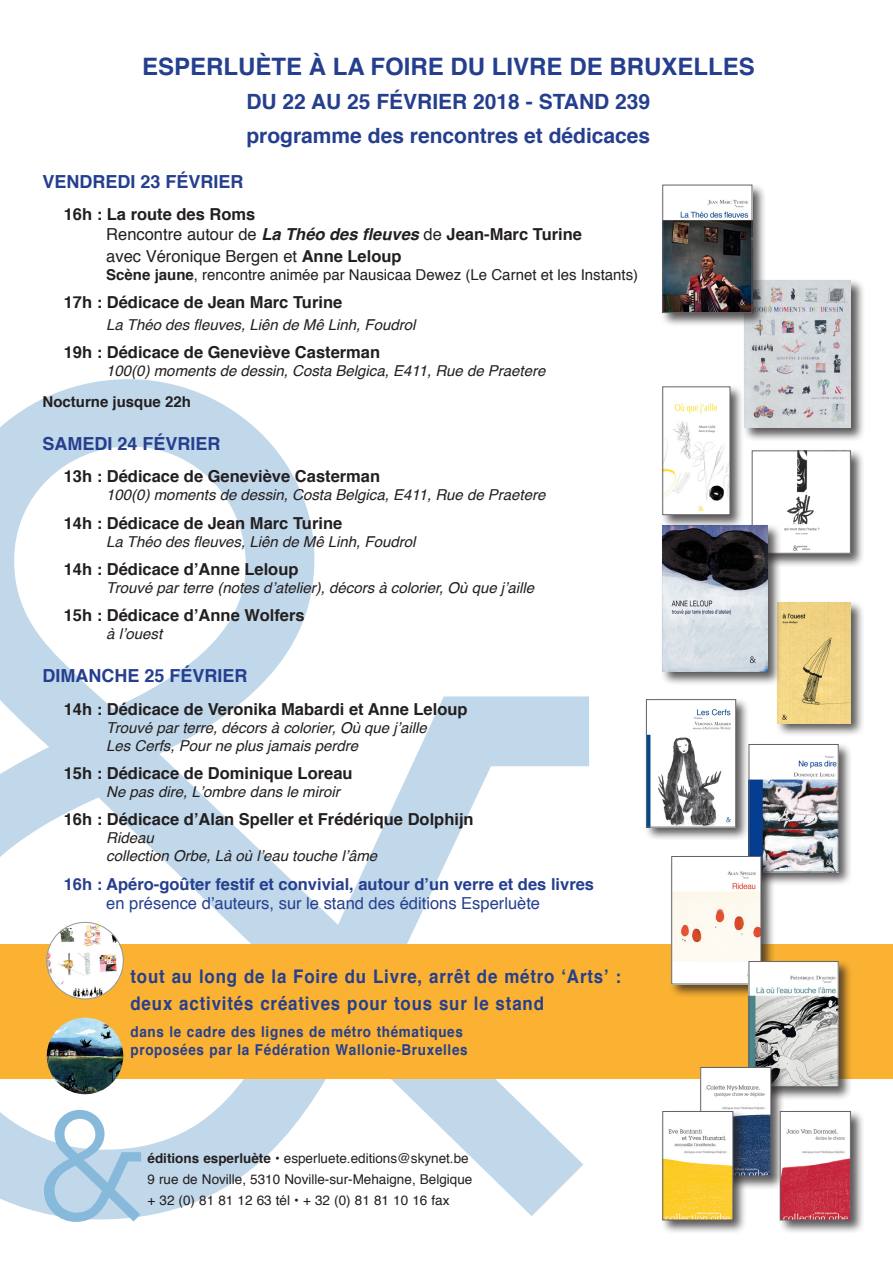
<style>
.page{position:relative;width:893px;height:1263px;background:#fff}
.page>*{position:absolute;margin:0;border:0;box-sizing:border-box;transform-origin:0 0}
.t1{font:1125px "Lubalin Graph";color:#c1d8ea}
.t2{font:150px "Lubalin Graph";color:#87b9da}
.t3{font:700 24px "Helvetica";color:#253f8e}
.t4{font:700 21px "Helvetica";color:#253f8e}
.t5{font:700 18.75px "Helvetica";letter-spacing:.05em;color:#253f8e;scale:.9 1}
.t6{font:700 18px "Helvetica";color:#253f8e}
.t7{font:700 16.5px "Helvetica";color:#231f20}
.t8{font:16.5px "Helvetica";color:#231f20}
.t9{font:700 16.5px "Helvetica";color:#253f8e}
.t10{font:16.5px "Helvetica";color:#253f8e}
.t11{font:italic 15px/18px "Helvetica";color:#231f20}
.t12{font:700 15px "Helvetica";letter-spacing:.05em;color:#253f8e;scale:.9 1}
.t13{font:15px "Helvetica";color:#231f20}
.t14{font:700 15px "Helvetica";color:#231f20}
.t15{font:13.5px "Helvetica";color:#231f20}
.s1{font-weight:700;font-style:italic}
.s2{font-weight:700}
</style>
<div class="page">
<div style="left:775px;top:600px;width:89px;height:137px;background:#231f20;opacity:.75"></div>
<img style="left:777px;top:603px;width:73px;height:120px">
<div style="left:742px;top:278px;width:123px;height:164px;background:#231f20;opacity:.75"></div>
<img style="left:744px;top:281px;width:107px;height:147px">
<div style="left:0;top:944px;width:893px;height:135px;background:#fbb131"></div>
<div style="left:750px;top:448px;width:115px;height:119px;background:#231f20;opacity:.75"></div>
<img style="left:754px;top:453px;width:94px;height:98px">
<div style="left:660px;top:523px;width:122px;height:162px;background:#231f20;opacity:.75"></div>
<img style="left:663px;top:525px;width:105px;height:147px">
<div style="left:660px;top:384px;width:84px;height:145px;background:#231f20;opacity:.75"></div>
<img style="left:665px;top:389px;width:63px;height:124px">
<div style="left:660px;top:183px;width:106px;height:144px;background:#231f20;opacity:.75"></div>
<img style="left:665px;top:187px;width:85px;height:124px">
<div style="left:663px;top:185px;width:89px;height:128px;border:1px solid #636366"></div>
<div style="left:644px;top:697px;width:106px;height:144px;background:#231f20;opacity:.75"></div>
<img style="left:648px;top:701px;width:86px;height:124px">
<div style="left:646px;top:699px;width:90px;height:128px;border:1px solid #636366"></div>
<div style="left:747px;top:742px;width:105px;height:144px;background:#231f20;opacity:.75"></div>
<img style="left:751px;top:746px;width:85px;height:124px">
<div style="left:749px;top:744px;width:89px;height:128px;border:1px solid #636366"></div>
<div style="left:669px;top:854px;width:106px;height:144px;background:#231f20;opacity:.75"></div>
<img style="left:674px;top:858px;width:85px;height:124px">
<div style="left:747px;top:959px;width:105px;height:142px;background:#231f20;opacity:.75"></div>
<img style="left:751px;top:963px;width:85px;height:122px">
<div style="left:749px;top:961px;width:89px;height:126px;border:1px solid #636366"></div>
<div style="left:698px;top:1065px;width:87px;height:125px;background:#231f20;opacity:.75"></div>
<img style="left:703px;top:1069px;width:66px;height:105px">
<div style="left:701px;top:1067px;width:70px;height:109px;border:1px solid #636366"></div>
<img style="left:47px;top:922px;width:76px;height:77px">
<div style="left:47px;top:922px;width:76px;height:77px;border:1px solid #939598;border-radius:50%"></div>
<img style="left:47px;top:1018px;width:76px;height:76px;border-radius:38px">
<div style="left:660px;top:1109px;width:87px;height:125px;background:#231f20;opacity:.75"></div>
<img style="left:665px;top:1113px;width:66px;height:105px">
<div style="left:778px;top:1109px;width:87px;height:125px;background:#231f20;opacity:.75"></div>
<img style="left:782px;top:1113px;width:66px;height:105px">
<div style="left:780px;top:1111px;width:70px;height:109px;border:1px solid #636366"></div>
<p class="t3" style="left:142px;top:48px;width:614px">ESPERLUÈTE À LA FOIRE DU LIVRE DE BRUXELLES</p>
<p class="t4" style="left:246px;top:85px;width:405px">DU 22 AU 25 FÉVRIER 2018 - STAND 239</p>
<p class="t4" style="left:246px;top:118px;width:405px">programme des rencontres et dédicaces</p>
<p class="t6" style="left:43px;top:167px;width:203px">VENDREDI 23 FÉVRIER</p>
<p class="t7" style="left:64px;top:201px;width:193px">16h : La route des Roms</p>
<p class="t8" style="left:106px;top:222px;width:477px">Rencontre autour de <span class="s1">La Théo des fleuves</span> de <span class="s2">Jean-Marc Turine</span></p>
<p class="t8" style="left:106px;top:243px;width:297px">avec Véronique Bergen et <span class="s2">Anne Leloup</span></p>
<p class="t13" style="left:106px;top:263px;width:533px"><span class="s2">Scène jaune</span>, rencontre animée par Nausicaa Dewez (Le Carnet et les Instants)</p>
<p class="t7" style="left:64px;top:289px;width:280px">17h : Dédicace de Jean Marc Turine</p>
<p class="t11" style="left:106px;top:316px;width:311px">La Théo des fleuves, Liên de Mê Linh, Foudrol</p>
<p class="t7" style="left:64px;top:339px;width:318px">19h : Dédicace de Geneviève Casterman</p>
<p class="t11" style="left:106px;top:362px;width:441px">100(0) moments de dessin, Costa Belgica, E411, Rue de Praetere</p>
<p class="t14" style="left:43px;top:389px;width:150px">Nocturne jusque 22h</p>
<p class="t6" style="left:43px;top:429px;width:180px">SAMEDI 24 FÉVRIER</p>
<p class="t7" style="left:64px;top:463px;width:318px">13h : Dédicace de Geneviève Casterman</p>
<p class="t11" style="left:106px;top:486px;width:441px">100(0) moments de dessin, Costa Belgica, E411, Rue de Praetere</p>
<p class="t7" style="left:64px;top:509px;width:280px">14h : Dédicace de Jean Marc Turine</p>
<p class="t11" style="left:106px;top:533px;width:311px">La Théo des fleuves, Liên de Mê Linh, Foudrol</p>
<p class="t7" style="left:64px;top:556px;width:236px">14h : Dédicace d’Anne Leloup</p>
<p class="t11" style="left:106px;top:579px;width:429px">Trouvé par terre (notes d’atelier), décors à colorier, Où que j’aille</p>
<p class="t7" style="left:64px;top:602px;width:242px">15h : Dédicace d’Anne Wolfers</p>
<p class="t11" style="left:106px;top:625px;width:57px">à l’ouest</p>
<p class="t6" style="left:43px;top:661px;width:207px">DIMANCHE 25 FÉVRIER</p>
<p class="t7" style="left:64px;top:695px;width:405px">14h : Dédicace de Veronika Mabardi et Anne Leloup</p>
<p class="t11" style="left:106px;top:719px;width:322px">Trouvé par terre, décors à colorier, Où que j’aille<br>Les Cerfs, Pour ne plus jamais perdre</p>
<p class="t7" style="left:64px;top:760px;width:290px">15h : Dédicace de Dominique Loreau</p>
<p class="t11" style="left:106px;top:783px;width:235px">Ne pas dire, L’ombre dans le miroir</p>
<p class="t7" style="left:64px;top:806px;width:411px">16h : Dédicace d’Alan Speller et Frédérique Dolphijn</p>
<p class="t11" style="left:106px;top:829px;width:49px">Rideau</p>
<p class="t11" style="left:106px;top:847px;width:272px">collection Orbe, Là où l’eau touche l’âme</p>
<p class="t9" style="left:64px;top:870px;width:532px">16h : Apéro-goûter festif et convivial, autour d’un verre et des livres</p>
<p class="t10" style="left:106px;top:891px;width:435px">en présence d’auteurs, sur le stand des éditions Esperluète</p>
<p class="t1" style="left:-181px;top:99px;width:811px">&amp;</p>
<p class="t5" style="left:130px;top:961px;width:547px">tout au long de la Foire du Livre, arrêt de métro ‘Arts’ :</p>
<p class="t5" style="left:130px;top:988px;width:461px">deux activités créatives pour tous sur le stand</p>
<p class="t12" style="left:130px;top:1019px;width:371px">dans le cadre des lignes de métro thématiques</p>
<p class="t12" style="left:130px;top:1037px;width:376px">proposées par la Fédération Wallonie-Bruxelles</p>
<p class="t2" style="left:39px;top:1072px;width:109px">&amp;</p>
<p class="t15" style="left:147px;top:1148px;width:323px"><span class="s2">éditions esperluète •</span> esperluete.editions@skynet.be</p>
<p class="t15" style="left:147px;top:1169px;width:326px">9 rue de Noville, 5310 Noville-sur-Mehaigne, Belgique</p>
<p class="t15" style="left:147px;top:1190px;width:303px">+ 32 (0) 81 81 12 63 tél • + 32 (0) 81 81 10 16 fax</p>
</div>
